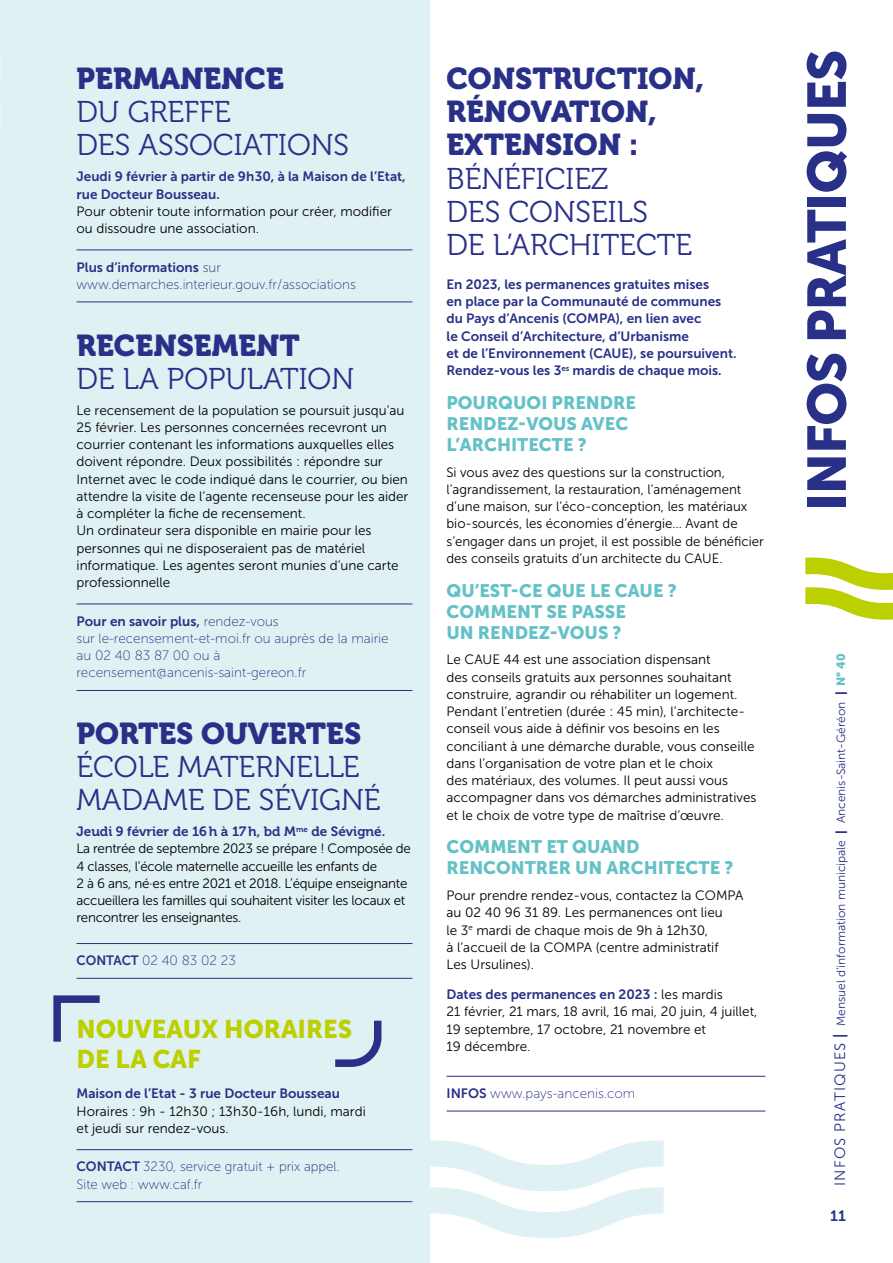
<style>
.page{position:relative;width:893px;height:1263px;background:#fff}
.page>*{position:absolute;margin:0;border:0;box-sizing:border-box;transform-origin:0 0}
.t1{font:54px "Museo Sans 900";letter-spacing:-.025em;color:#293087}
.t2{font:30px/33px "Museo 300";color:#293087}
.t3{font:30px/33px "Museo 900";color:#293087}
.t4{font:25.5px/30.6px "Museo Sans 900";color:#bccf00}
.t5{font:18px/21px "Museo Sans 900";color:#64c2c7}
.t6{font:15px "Museo 700";color:#293087}
.t7{font:13.5px/17.2px "Museo Sans 300";color:#000}
.t8{font:13.5px/17.2px "Museo Sans 700";color:#293087}
.t9{font:13.5px/17.2px "Museo Sans 100";color:#293087}
.t10{font:13.5px/17.2px "Museo Sans 300";letter-spacing:-.02em;color:#000}
.t11{font:13.5px "Museo 700";color:#293087}
.t12{font:12px "Museo Sans 300";color:#293087}
.s1{font-family:"Museo Sans 100"}
.s2{font-family:"Museo Sans 700"}
.s3{font-family:"Museo Sans 300";color:#000}
.s4{font-size:15px}
.s5{font-family:"Museo Sans 700";font-size:15px}
.s6{font-family:"Museo Sans 900"}
.s7{font-family:"Museo Sans 900";color:#64c2c7}
</style>
<div class="page">
<div style="left:0;top:0;width:429px;height:1263px;background:#e0f1f3"></div>
<hr style="left:77px;top:1149px;width:335px;height:1px;background:#293087">
<hr style="left:77px;top:1201px;width:335px;height:1px;background:#293087">
<svg style="left:335px;top:1020px;width:47px;height:47px"></svg>
<svg style="left:53px;top:995px;width:47px;height:47px"></svg>
<svg style="left:805px;top:558px;width:88px;height:62px"></svg>
<svg style="left:429px;top:1140px;width:235px;height:98px"></svg>
<hr style="left:77px;top:249px;width:335px;height:1px;background:#293087">
<hr style="left:77px;top:301px;width:335px;height:1px;background:#293087">
<hr style="left:77px;top:604px;width:335px;height:1px;background:#293087">
<hr style="left:77px;top:690px;width:335px;height:1px;background:#293087">
<hr style="left:77px;top:943px;width:335px;height:1px;background:#293087">
<hr style="left:77px;top:978px;width:335px;height:1px;background:#293087">
<hr style="left:446px;top:1076px;width:319px;height:1px;background:#293087">
<hr style="left:446px;top:1111px;width:319px;height:1px;background:#293087">
<h2 class="t3" style="left:77px;top:63px;width:209px">PERMANENCE</h2>
<h2 class="t2" style="left:77px;top:96px;width:274px">DU GREFFE<br>DES ASSOCIATIONS</h2>
<p class="t8" style="left:77px;top:168px;width:331px">Jeudi 9 février à partir de 9 h 30, à la Maison de l’Etat, rue Docteur Bousseau.</p>
<p class="t7" style="left:77px;top:203px;width:317px">Pour obtenir toute information pour créer, modifier ou dissoudre une association.</p>
<p class="t8" style="left:77px;top:258px;width:146px">Plus d’informations <span class="s1">sur</span></p>
<p class="t9" style="left:77px;top:276px;width:281px">www.demarches.interieur.gouv.fr/associations</p>
<h2 class="t3" style="left:77px;top:329px;width:225px">RECENSEMENT</h2>
<h2 class="t2" style="left:77px;top:363px;width:279px">DE LA POPULATION</h2>
<p class="t7" style="left:77px;top:401px;width:333px">Le recensement de la population se poursuit jusqu’au 25 février. Les personnes concernées recevront un courrier contenant les informations auxquelles elles doivent répondre. Deux possibilités : répondre sur Internet avec le code indiqué dans le courrier, ou bien attendre la visite de l’agente recenseuse pour les aider à compléter la fiche de recensement.<br>Un ordinateur sera disponible en mairie pour les personnes qui ne disposeraient pas de matériel informatique. Les agentes seront munies d’une carte professionnelle</p>
<p class="t8" style="left:77px;top:612px;width:204px">Pour en savoir plus, <span class="s1">rendez-vous</span></p>
<p class="t9" style="left:77px;top:630px;width:314px">sur le-recensement-et-moi.fr ou auprès de la mairie au 02 40 83 87 00 ou à recensement@ancenis-saint-gereon.fr</p>
<h2 class="t3" style="left:77px;top:718px;width:286px">PORTES OUVERTES</h2>
<h2 class="t2" style="left:77px;top:751px;width:306px">ÉCOLE MATERNELLE<br>MADAME DE SÉVIGNÉ</h2>
<p class="t11" style="left:77px;top:824px;width:310px">Jeudi 9 février de 16h à 17h, bd M<sup>me</sup> de Sévigné.</p>
<p class="t10" style="left:77px;top:840px;width:336px">La rentrée de septembre 2023 se prépare ! Composée de 4 classes, l’école maternelle accueille les enfants de<br>2 à 6 ans, né·es entre 2021 et 2018. L’équipe enseignante accueillera les familles qui souhaitent visiter les locaux et rencontrer les enseignantes.</p>
<p class="t9" style="left:77px;top:952px;width:161px"><span class="s2">CONTACT</span> 02 40 83 02 23</p>
<h3 class="t4" style="left:77px;top:1013px;width:277px">NOUVEAUX HORAIRES<br>DE LA CAF</h3>
<p class="t8" style="left:77px;top:1085px;width:265px">Maison de l’Etat - 3 rue Docteur Bousseau</p>
<p class="t7" style="left:77px;top:1102px;width:291px">Horaires : 9 h - 12 h 30 ; 13 h 30-16 h, lundi, mardi et jeudi sur rendez-vous.</p>
<p class="t9" style="left:77px;top:1158px;width:265px"><span class="s2">CONTACT</span> 3230, service gratuit + prix appel.<br>Site web : www.caf.fr</p>
<h2 class="t3" style="left:446px;top:63px;width:259px">CONSTRUCTION,<br>RÉNOVATION,<br>EXTENSION :</h2>
<h2 class="t2" style="left:446px;top:162px;width:247px">BÉNÉFICIEZ<br>DES CONSEILS<br>DE L’ARCHITECTE</h2>
<p class="t8" style="left:446px;top:275px;width:292px">En 2023, les permanences gratuites mises<br>en place par la Communauté de communes du Pays d’Ancenis (COMPA), en lien avec<br>le Conseil d’Architecture, d’Urbanisme<br>et de l’Environnement (CAUE), se poursuivent.<br>Rendez-vous les 3<sup>es</sup> mardis de chaque mois.</p>
<h3 class="t5" style="left:446px;top:392px;width:191px">POURQUOI PRENDRE<br>RENDEZ-VOUS AVEC<br>L’ARCHITECTE ?</h3>
<p class="t7" style="left:446px;top:463px;width:319px">Si vous avez des questions sur la construction, l’agrandissement, la restauration, l’aménagement d’une maison, sur l’éco-conception, les matériaux bio-sourcés, les économies d’énergie… Avant de s’engager dans un projet, il est possible de bénéficier des conseils gratuits d’un architecte du CAUE.</p>
<h3 class="t5" style="left:446px;top:580px;width:232px">QU’EST-CE QUE LE CAUE ?<br>COMMENT SE PASSE<br>UN RENDEZ-VOUS ?</h3>
<p class="t7" style="left:446px;top:651px;width:312px">Le CAUE 44 est une association dispensant<br>des conseils gratuits aux personnes souhaitant construire, agrandir ou réhabiliter un logement.<br>Pendant l’entretien (durée : 45 min), l’architecte&shy;conseil vous aide à définir vos besoins en les conciliant à une démarche durable, vous conseille dans l’organisation de votre plan et le choix<br>des matériaux, des volumes. Il peut aussi vous accompagner dans vos démarches administratives et le choix de votre type de maîtrise d’œuvre.</p>
<h3 class="t5" style="left:446px;top:836px;width:288px">COMMENT ET QUAND<br>RENCONTRER UN ARCHITECTE ?</h3>
<p class="t7" style="left:446px;top:887px;width:299px">Pour prendre rendez-vous, contactez la COMPA au 02 40 96 31 89. Les permanences ont lieu<br>le 3<sup>e</sup> mardi de chaque mois de 9 h à 12 h 30,<br>à l’accueil de la COMPA (centre administratif<br>Les Ursulines).</p>
<p class="t8" style="left:446px;top:986px;width:278px">Dates des permanences en 2023 : <span class="s3">les mardis</span></p>
<p class="t7" style="left:446px;top:1003px;width:312px">21 février, 21 mars, 18 avril, 16 mai, 20 juin, 4 juillet,<br>19 septembre, 17 octobre, 21 novembre et<br>19 décembre.</p>
<p class="t9" style="left:446px;top:1085px;width:190px"><span class="s2">INFOS</span> www.pays-ancenis.com</p>
<h1 class="t1" style="left:796px;top:512px;width:464px;rotate:-90deg">INFOS PRATIQUES</h1>
<p class="t12" style="left:834px;top:1186px;width:534px;rotate:-90deg"><span class="s4">INFOS PRATIQUES</span> <span class="s5">|</span> Mensuel d’information municipale <span class="s6">|</span> Ancenis-Saint-Géréon <span class="s6">|</span> <span class="s7">N° 40</span></p>
<p class="t6" style="left:830px;top:1207px;width:17px">11</p>
</div>
